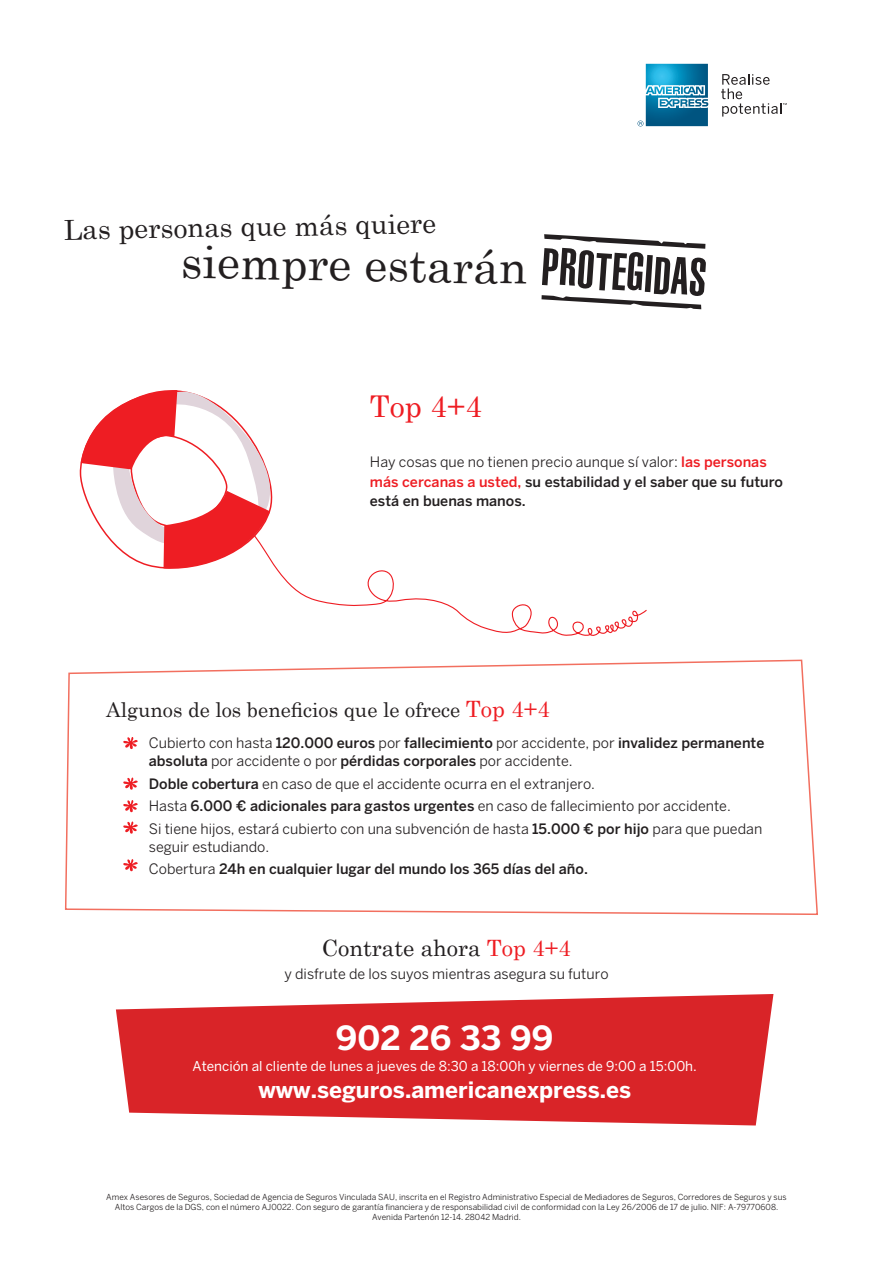
<style>
.page{position:relative;width:893px;height:1263px;background:#fff}
.page>*{position:absolute;margin:0;border:0;box-sizing:border-box;transform-origin:0 0}
.t1{font:46.35px "Century Schoolbook";color:#231f20}
.t2{font:700 33px "Benton Sans";color:#fff}
.t3{font:30px "Century Schoolbook";color:#ee1d23}
.t4{font:27.75px "Century Schoolbook";color:#231f20}
.t5{font:700 22.5px "Benton Sans";color:#fff}
.t6{font:22.5px "Century Schoolbook";color:#231f20}
.t7{font:20.25px "Century Schoolbook";color:#231f20}
.t8{font:500 14.25px/19.5px "Benton Sans";color:#231f20}
.t9{font:14.25px/18px "Benton Sans";color:#231f20}
.t10{font:13.5px "Benton Sans";color:#fff}
.t11{font:8.25px/9.9px "Benton Sans";color:#231f20;text-align:center}
.s1{font-weight:400}
.s2{color:#ee1d23}
.s3{font-size:22.5px;color:#ee1d23}
.s4{font-weight:500}
</style>
<div class="page">
<svg style="left:64px;top:659px;width:754px;height:256px"></svg>
<svg style="left:123px;top:736px;width:15px;height:13px"></svg>
<svg style="left:123px;top:777px;width:15px;height:13px"></svg>
<svg style="left:123px;top:799px;width:15px;height:13px"></svg>
<svg style="left:123px;top:821px;width:15px;height:13px"></svg>
<svg style="left:123px;top:858px;width:15px;height:13px"></svg>
<svg style="left:541px;top:234px;width:165px;height:75px"></svg>
<svg style="left:283px;top:570px;width:364px;height:66px"></svg>
<svg style="left:81px;top:390px;width:207px;height:183px"></svg>
<svg style="left:637px;top:64px;width:71px;height:62px"></svg>
<svg style="left:721px;top:74px;width:66px;height:43px"></svg>
<svg style="left:116px;top:994px;width:657px;height:131px;fill:#d92428"></svg>
<p class="t4" style="left:64px;top:212px;width:374px;rotate:-1deg">Las personas que más quiere</p>
<p class="t1" style="left:182px;top:232px;width:348px;rotate:1deg">siempre estarán</p>
<p class="t3" style="left:370px;top:388px;width:114px">Top 4+4</p>
<p class="t8" style="left:370px;top:452px;width:415px"><span class="s1">Hay cosas que no tienen precio aunque sí valor:</span> <span class="s2">las personas más cercanas a usted,</span> su estabilidad y el saber que su futuro está en buenas manos.</p>
<p class="t7" style="left:106px;top:697px;width:445px">Algunos de los beneficios que le ofrece <span class="s3">Top 4+4</span></p>
<p class="t8" style="left:149px;top:734px;width:617px;line-height:18px"><span class="s1">Cubierto con hasta</span> 120.000 euros <span class="s1">por</span> fallecimiento <span class="s1">por accidente, por</span> invalidez permanente absoluta <span class="s1">por accidente o por</span> pérdidas corporales <span class="s1">por accidente.</span></p>
<p class="t9" style="left:149px;top:774px;width:448px"><span class="s4">Doble cobertura</span> en caso de que el accidente ocurra en el extranjero.</p>
<p class="t9" style="left:149px;top:797px;width:583px">Hasta <span class="s4">6.000 € adicionales para gastos urgentes</span> en caso de fallecimiento por accidente.</p>
<p class="t9" style="left:149px;top:819px;width:615px">Si tiene hijos, estará cubierto con una subvención de hasta <span class="s4">15.000 € por hijo</span> para que puedan seguir estudiando.</p>
<p class="t8" style="left:149px;top:859px;width:441px"><span class="s1">Cobertura</span> 24h en cualquier lugar del mundo los 365 días del año.</p>
<p class="t6" style="left:322px;top:934px;width:251px">Contrate ahora <span class="s2">Top 4+4</span></p>
<p class="t9" style="left:284px;top:964px;width:326px">y disfrute de los suyos mientras asegura su futuro</p>
<p class="t2" style="left:336px;top:1018px;width:219px">902 26 33 99</p>
<p class="t10" style="left:192px;top:1058px;width:506px">Atención al cliente de lunes a jueves de 8:30 a 18:00h y viernes de 9:00 a 15:00h.</p>
<p class="t5" style="left:258px;top:1076px;width:374px">www.seguros.americanexpress.es</p>
<p class="t11" style="left:106px;top:1192px;width:682px">Amex Asesores de Seguros, Sociedad de Agencia de Seguros Vinculada SAU, inscrita en el Registro Administrativo Especial de Mediadores de Seguros, Corredores de Seguros y sus<br>Altos Cargos de la DGS, con el número AJ0022. Con seguro de garantía financiera y de responsabilidad civil de conformidad con la Ley 26/2006 de 17 de julio. NIF: A-79770608.<br>Avenida Partenón 12-14. 28042 Madrid.</p>
</div>
